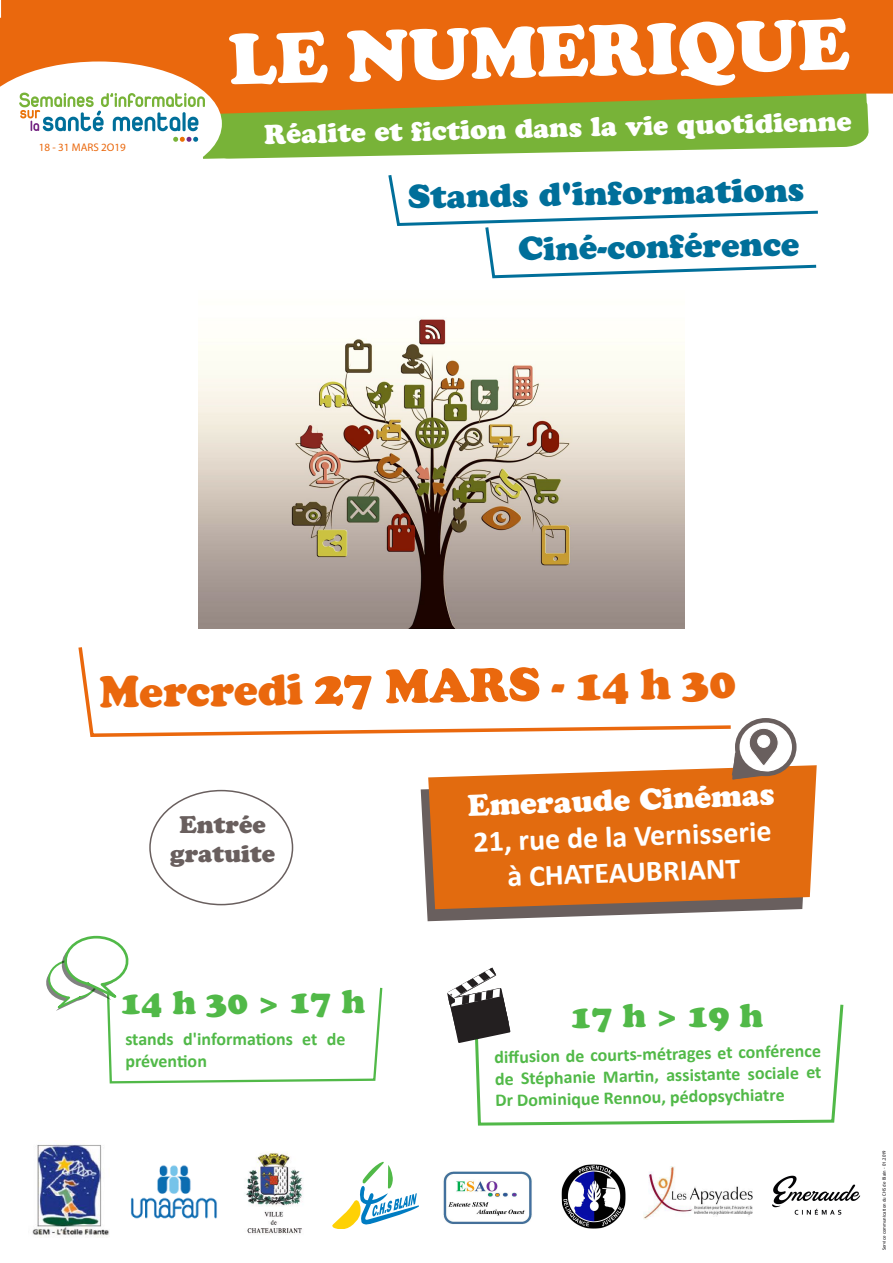
<style>
.page{position:relative;width:893px;height:1263px;background:#fff}
.page>*{position:absolute;margin:0;border:0;box-sizing:border-box;transform-origin:0 0}
.t1{font:900 75px "Cooper";color:#fff}
.t2{font:900 45px "Cooper";color:#ea680d}
.t3{font:33px/54px "Cooper Black Std";color:#006f9a;text-align:right}
.t4{font:33px "Cooper Black Std";letter-spacing:-.01em;color:#51b948}
.t5{font:700 30px/36px "Calibri";color:#fff;text-align:center}
.t6{font:30px "Cooper Black Std";color:#fff}
.t7{font:27px "Cooper Black Std";color:#fff}
.t8{font:24px/28.8px "Cooper Black Std";color:#695f5e;text-align:center}
.t9{font:700 18px/21.6px "Calibri";letter-spacing:-.005em;color:#51b948;text-align:justify}
.t10{font:800 11.1px "Futura Std";color:#ea680d}
.t11{font:4.5px "Trebuchet MS";color:#1a171b}
.s1{font-size:49.5px}
</style>
<div class="page">
<img style="left:32px;top:1144px;width:77px;height:93px">
<img style="left:131px;top:1165px;width:86px;height:54px">
<img style="left:644px;top:1167px;width:108px;height:53px">
<img style="left:772px;top:1175px;width:89px;height:40px">
<img style="left:561px;top:1164px;width:64px;height:65px">
<img style="left:246px;top:1152px;width:57px;height:83px">
<svg style="left:332px;top:1162px;width:87px;height:67px"></svg>
<svg style="left:421px;top:789px;width:381px;height:132px"></svg>
<svg style="left:222px;top:121px;width:647px;height:38px;fill:#78b338"></svg>
<svg style="left:0;top:0;width:893px;height:121px;background:#dc7213"></svg>
<svg style="left:0;top:62px;width:222px;height:97px"></svg>
<svg style="left:78px;top:647px;width:653px;height:90px"></svg>
<svg style="left:388px;top:175px;width:430px;height:104px"></svg>
<svg style="left:428px;top:765px;width:389px;height:144px;background:#dd721f"></svg>
<svg style="left:475px;top:1004px;width:369px;height:122px"></svg>
<svg style="left:447px;top:967px;width:63px;height:76px"></svg>
<svg style="left:46px;top:935px;width:337px;height:149px"></svg>
<svg style="left:737px;top:720px;width:57px;height:54px"></svg>
<div style="left:735px;top:718px;width:61px;height:58px;border:5px solid #695f5e;border-radius:50%"></div>
<svg style="left:731px;top:724px;width:54px;height:56px"></svg>
<img style="left:198px;top:318px;width:486px;height:310px">
<img style="left:443px;top:1171px;width:89px;height:53px">
<p class="t10" style="left:39px;top:140px;width:89px">18 - 31 MARS 2O19</p>
<h1 class="t1" style="left:228px;top:13px;width:623px;rotate:-1deg">LE NUMERIQUE</h1>
<h3 class="t7" style="left:264px;top:117px;width:589px;rotate:-1deg">Réalite et fi ction dans la vie quotidienne</h3>
<h3 class="t3" style="left:408px;top:170px;width:398px;rotate:-1deg">Stands d'informations<br>Ciné-conférence</h3>
<h2 class="t2" style="left:99px;top:666px;width:638px;rotate:-1deg">Mercredi <span class="s1">27 MARS</span> - 14 h 30</h2>
<h3 class="t8" style="left:170px;top:810px;width:107px">Entrée gratuite</h3>
<h3 class="t4" style="left:121px;top:982px;width:246px">14 h 30 &gt; 17 h</h3>
<p class="t9" style="left:125px;top:1030px;width:222px">stands d'informations et de prévention</p>
<h3 class="t6" style="left:467px;top:787px;width:308px;rotate:-2deg">Emeraude Cinémas</h3>
<h3 class="t5" style="left:473px;top:826px;width:300px;rotate:-2deg">21, rue de la Vernisserie à CHATEAUBRIANT</h3>
<h3 class="t4" style="left:571px;top:996px;width:194px">17 h &gt; 19 h</h3>
<p class="t9" style="left:494px;top:1047px;width:328px;rotate:-1deg">diff usion de courts-métrages et conférence de Stéphanie Marti n, assistante sociale et Dr Dominique Rennou, pédopsychiatre</p>
<p class="t11" style="left:882px;top:1250px;width:102px;rotate:-90deg">Service communication du CHS de Blain - 01.2019</p>
</div>
